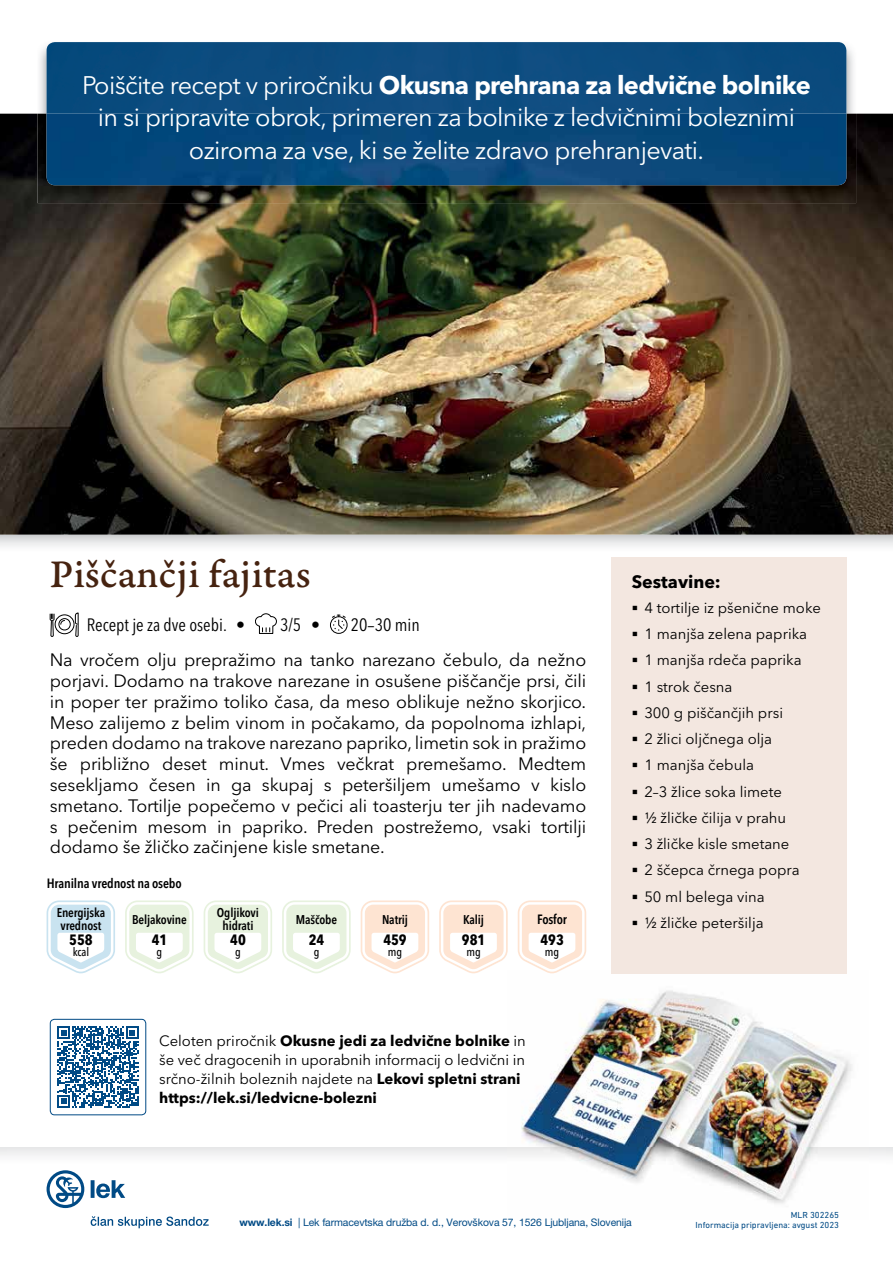
<style>
.page{position:relative;width:893px;height:1263px;background:#fff}
.page>*{position:absolute;margin:0;border:0;box-sizing:border-box;transform-origin:0 0}
.t1{font:41.55px "Garamond Premr Pro Med Capt";color:#462310}
.t2{font:25.2px/32.7px "Avenir Next";letter-spacing:-.025em;color:#fff;text-align:center}
.t3{font:17.85px/20.9px "Avenir Next";letter-spacing:-.01em;color:#000;text-align:justify}
.t4{font:17.85px "Avenir Next Condensed";color:#000}
.t5{font:700 17.85px "Avenir Next";color:#000}
.t6{font:14.85px/26.2px "Avenir Next";color:#000}
.t7{font:700 14.85px "Avenir Next Condensed";color:#000}
.t8{font:600 13.35px "Avenir Next Condensed";letter-spacing:-.01em;color:#000}
.t9{font:600 12.6px/13.4px "Avenir Next Condensed";letter-spacing:-.01em;color:#000;text-align:center}
.t10{font:500 11.85px "Avenir Next Condensed";letter-spacing:-.005em;color:#000}
.t11{font:10.35px "Helvetica Neue LT Pro";letter-spacing:-.01em;color:#004a85}
.t12{font:8.85px/10.6px "DIN Next LT Pro";color:#004a85;text-align:right}
.s1{font-weight:700}
.s2{font-family:"Avenir Next"}
</style>
<div class="page">
<img style="left:0;top:114px;width:893px;height:433px">
<img style="left:0;top:396px;width:893px;height:139px">
<img style="left:508px;top:971px;width:360px;height:233px">
<svg style="left:47px;top:1170px;width:162px;height:58px"></svg>
<div style="left:611px;top:557px;width:235px;height:416px;background:#f3e7e0"></div>
<img style="left:37px;top:46px;width:819px;height:157px">
<img style="left:47px;top:42px;width:799px;height:143px">
<svg style="left:57px;top:1026px;width:82px;height:81px"></svg>
<div style="left:50px;top:1019px;width:96px;height:96px;border:1px solid #004a85;border-radius:4px"></div>
<svg style="left:47px;top:900px;width:68px;height:73px"></svg>
<svg style="left:125px;top:900px;width:69px;height:73px"></svg>
<svg style="left:204px;top:900px;width:68px;height:73px"></svg>
<svg style="left:282px;top:900px;width:69px;height:73px"></svg>
<svg style="left:361px;top:900px;width:68px;height:73px"></svg>
<svg style="left:439px;top:900px;width:69px;height:73px"></svg>
<svg style="left:518px;top:900px;width:68px;height:73px"></svg>
<svg style="left:75px;top:613px;width:3px;height:24px"></svg>
<svg style="left:50px;top:613px;width:15px;height:24px"></svg>
<div style="left:59px;top:618px;width:12px;height:12px;border:1px solid #000;border-radius:50%"></div>
<div style="left:55px;top:614px;width:19px;height:20px;border:1px solid #000;border-radius:50%"></div>
<svg style="left:255px;top:613px;width:22px;height:21px"></svg>
<div style="left:330px;top:616px;width:17px;height:18px;border:1px solid #000;border-radius:50%"></div>
<svg style="left:331px;top:615px;width:15px;height:16px"></svg>
<p class="t2" style="left:82px;top:67px;width:730px">Poiščite recept v priročniku <span class="s1">Okusna prehrana za ledvične bolnike </span>in si pripravite obrok, primeren za bolnike z ledvičnimi boleznimi oziroma za vse, ki se želite zdravo prehranjevati.</p>
<p class="t1" style="left:50px;top:549px;width:262px">Piščančji fajitas</p>
<p class="t4" style="left:87px;top:609px;width:160px">Recept je za dve osebi. •</p>
<p class="t4" style="left:280px;top:609px;width:42px">3/5 •</p>
<p class="t4" style="left:351px;top:609px;width:70px">20<span class="s2">–</span>30 min</p>
<p class="t3" style="left:50px;top:649px;width:538px">Na vročem olju prepražimo na tanko narezano čebulo, da nežno porjavi. Dodamo na trakove narezane in osušene piščančje prsi, čili in poper ter pražimo toliko časa, da meso oblikuje nežno skorjico.<br>Meso zalijemo z belim vinom in počakamo, da popolnoma izhlapi, preden dodamo na trakove narezano papriko, limetin sok in pražimo še približno deset minut. Vmes večkrat premešamo. Medtem sesekljamo česen in ga skupaj s peteršiljem umešamo v kislo smetano. Tortilje popečemo v pečici ali toasterju ter jih nadevamo s pečenim mesom in papriko. Preden postrežemo, vsaki tortilji dodamo še žličko začinjene kisle smetane.</p>
<p class="t8" style="left:47px;top:872px;width:136px">Hranilna vrednost na osebo</p>
<p class="t9" style="left:57px;top:905px;width:50px">Energijska vrednost</p>
<p class="t9" style="left:132px;top:912px;width:56px">Beljakovine</p>
<p class="t9" style="left:217px;top:905px;width:44px">Ogljikovi hidrati</p>
<p class="t9" style="left:296px;top:912px;width:43px">Maščobe</p>
<p class="t9" style="left:382px;top:912px;width:27px">Natrij</p>
<p class="t9" style="left:463px;top:912px;width:22px">Kalij</p>
<p class="t8" style="left:537px;top:908px;width:31px">Fosfor</p>
<p class="t7" style="left:69px;top:931px;width:25px">558</p>
<p class="t10" style="left:73px;top:944px;width:18px">kcal</p>
<p class="t7" style="left:152px;top:931px;width:17px">41</p>
<p class="t10" style="left:157px;top:944px;width:7px">g</p>
<p class="t7" style="left:230px;top:931px;width:17px">40</p>
<p class="t10" style="left:235px;top:944px;width:7px">g</p>
<p class="t7" style="left:309px;top:931px;width:17px">24</p>
<p class="t10" style="left:314px;top:944px;width:7px">g</p>
<p class="t7" style="left:383px;top:931px;width:25px">459</p>
<p class="t10" style="left:388px;top:944px;width:16px">mg</p>
<p class="t7" style="left:462px;top:931px;width:25px">981</p>
<p class="t10" style="left:466px;top:944px;width:16px">mg</p>
<p class="t7" style="left:540px;top:931px;width:25px">493</p>
<p class="t10" style="left:545px;top:944px;width:16px">mg</p>
<p class="t6" style="left:159px;top:1030px;width:368px;line-height:19.4px">Celoten priročnik <span class="s1">Okusne jedi za ledvične bolnike</span> in še več dragocenih in uporabnih informacij o ledvični in srčno-žilnih boleznih najdete na <span class="s1">Lekovi spletni strani https://lek.si/ledvicne-bolezni</span></p>
<p class="t5" style="left:632px;top:566px;width:91px">Sestavine:</p>
<p class="t6" style="left:644px;top:594px;width:178px">4 tortilje iz pšenične moke<br>1 manjša zelena paprika<br>1 manjša rdeča paprika<br>1 strok česna<br>300 g piščančjih prsi<br>2 žlici oljčnega olja<br>1 manjša čebula<br>2–3 žlice soka limete<br>½ žličke čilija v prahu<br>3 žličke kisle smetane<br>2 ščepca črnega popra<br>50 ml belega vina<br>½ žličke peteršilja</p>
<p class="t11" style="left:240px;top:1216px;width:394px"><span class="s1">www.lek.si</span> | Lek farmacevtska družba d. d., Verovškova 57, 1526 Ljubljana, Slovenija</p>
<p class="t12" style="left:695px;top:1209px;width:145px">MLR 302265<br>Informacija pripravljena: avgust 2023</p>
</div>
